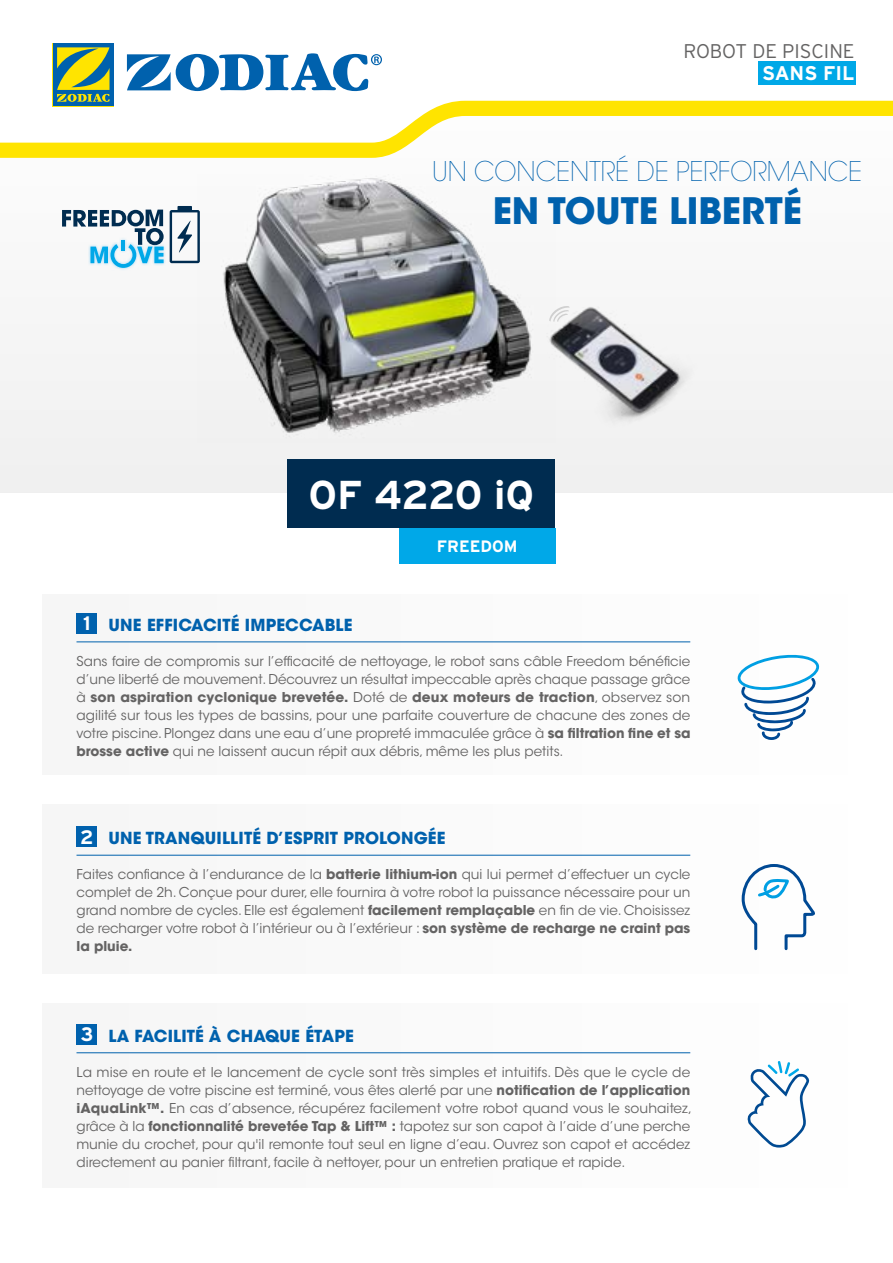
<style>
.page{position:relative;width:893px;height:1263px;background:#fff}
.page>*{position:absolute;margin:0;border:0;box-sizing:border-box;transform-origin:0 0}
.t1{font:700 40.2px "Interstate";letter-spacing:-.015em;color:#fff}
.t2{font:700 36.15px "ITC Avant Garde Std";color:#0061ad}
.t3{font:200 27px "ITC Avant Garde Std";color:#0061ad;scale:.96 1}
.t4{font:300 19.8px "Interstate";color:#646363}
.t5{font:700 19.8px "Interstate";color:#fff}
.t6{font:700 16.5px "ITC Avant Garde Std";letter-spacing:.01em;color:#0061ad}
.t7{font:700 16.5px "Interstate";color:#fff}
.t8{font:13.5px/18px "ITC Avant Garde Std";color:#646363;text-align:justify}
.s1{font-family:"Interstate";font-size:19.5px;color:#fff}
.s2{font-weight:700}
</style>
<div class="page">
<div style="left:43px;top:1003px;width:807px;height:184px;background:#fafafa"></div>
<div style="left:43px;top:804px;width:807px;height:169px;background:#fafafa"></div>
<div style="left:43px;top:594px;width:807px;height:180px;background:#fafafa"></div>
<div style="left:0;top:78px;width:893px;height:415px;background:#f6f6f6"></div>
<img style="left:555px;top:307px;width:133px;height:115px">
<svg style="left:555px;top:306px;width:15px;height:16px"></svg>
<img style="left:198px;top:178px;width:357px;height:259px">
<div style="left:399px;top:528px;width:156px;height:36px;background:#00a8e8"></div>
<div style="left:287px;top:459px;width:268px;height:69px;background:#002c50"></div>
<svg style="left:170px;top:206px;width:30px;height:57px"></svg>
<div style="left:108px;top:242px;width:30px;height:28px;background:#9cd7f7;opacity:.89"></div>
<div style="left:152px;top:244px;width:14px;height:21px;background:#eaf3f7"></div>
<svg style="left:62px;top:210px;width:102px;height:58px"></svg>
<hr style="left:77px;top:641px;width:613px;height:1px;background:#0061ad">
<div style="left:77px;top:613px;width:20px;height:21px;background:#0061ad"></div>
<hr style="left:77px;top:1052px;width:613px;height:1px;background:#0061ad">
<div style="left:77px;top:1024px;width:20px;height:20px;background:#0061ad"></div>
<hr style="left:77px;top:855px;width:613px;height:1px;background:#0061ad">
<div style="left:77px;top:826px;width:20px;height:21px;background:#0061ad"></div>
<svg style="left:0;top:101px;width:893px;height:57px;fill:#fffcfc"></svg>
<svg style="left:127px;top:53px;width:255px;height:38px"></svg>
<svg style="left:52px;top:43px;width:62px;height:63px"></svg>
<div style="left:53px;top:43px;width:60px;height:63px;background:#0061ad"></div>
<svg style="left:57px;top:47px;width:53px;height:55px"></svg>
<div style="left:758px;top:61px;width:98px;height:24px;background:#00a8e7"></div>
<svg style="left:737px;top:654px;width:83px;height:86px"></svg>
<svg style="left:741px;top:864px;width:74px;height:87px"></svg>
<svg style="left:747px;top:1061px;width:62px;height:86px"></svg>
<h3 class="t4" style="left:683px;top:40px;width:173px">ROBOT DE PISCINE</h3>
<h3 class="t5" style="left:762px;top:62px;width:94px">SANS FIL</h3>
<h3 class="t3" style="left:432px;top:155px;width:450px">UN CONCENTRÉ DE PERFORMANCE</h3>
<h2 class="t2" style="left:493px;top:188px;width:311px">EN TOUTE LIBERTÉ</h2>
<h1 class="t1" style="left:308px;top:472px;width:227px">OF 4220 iQ</h1>
<p class="t7" style="left:437px;top:537px;width:82px">FREEDOM</p>
<p class="t6" style="left:83px;top:614px;width:271px"><span class="s1">1</span> UNE EFFICACITÉ IMPECCABLE</p>
<p class="t8" style="left:77px;top:652px;width:616px">Sans faire de compromis sur l’efficacité de nettoyage, le robot sans câble Freedom bénéficie d’une liberté de mouvement. Découvrez un résultat impeccable après chaque passage grâce à <span class="s2">son aspiration cyclonique brevetée.</span> Doté de <span class="s2">deux moteurs de traction</span>, observez son agilité sur tous les types de bassins, pour une parfaite couverture de chacune des zones de votre piscine. Plongez dans une eau d’une propreté immaculée grâce à <span class="s2">sa filtration fine et sa brosse active</span> qui ne laissent aucun répit aux débris, même les plus petits.</p>
<p class="t6" style="left:80px;top:827px;width:367px"><span class="s1">2</span> UNE TRANQUILLITÉ D’ESPRIT PROLONGÉE</p>
<p class="t8" style="left:77px;top:865px;width:615px">Faites confiance à l’endurance de la <span class="s2">batterie lithium-ion</span> qui lui permet d’effectuer un cycle complet de 2h. Conçue pour durer, elle fournira à votre robot la puissance nécessaire pour un grand nombre de cycles. Elle est également <span class="s2">facilement remplaçable</span> en fin de vie. Choisissez de recharger votre robot à l’intérieur ou à l’extérieur : <span class="s2">son système de recharge ne craint pas la pluie.</span></p>
<p class="t6" style="left:81px;top:1025px;width:275px"><span class="s1">3</span> LA FACILITÉ À CHAQUE ÉTAPE</p>
<p class="t8" style="left:77px;top:1063px;width:617px;text-align:left">La mise en route et le lancement de cycle sont très simples et intuitifs. Dès que le cycle de nettoyage de votre piscine est terminé, vous êtes alerté par une <span class="s2">notification de l’application iAquaLink™.</span> En cas d’absence, récupérez facilement votre robot quand vous le souhaitez, grâce à la <span class="s2">fonctionnalité brevetée Tap &amp; Lift™ :</span> tapotez sur son capot à l’aide d’une perche munie du crochet, pour qu'il remonte tout seul en ligne d’eau. Ouvrez son capot et accédez directement au panier filtrant, facile à nettoyer, pour un entretien pratique et rapide.</p>
</div>
